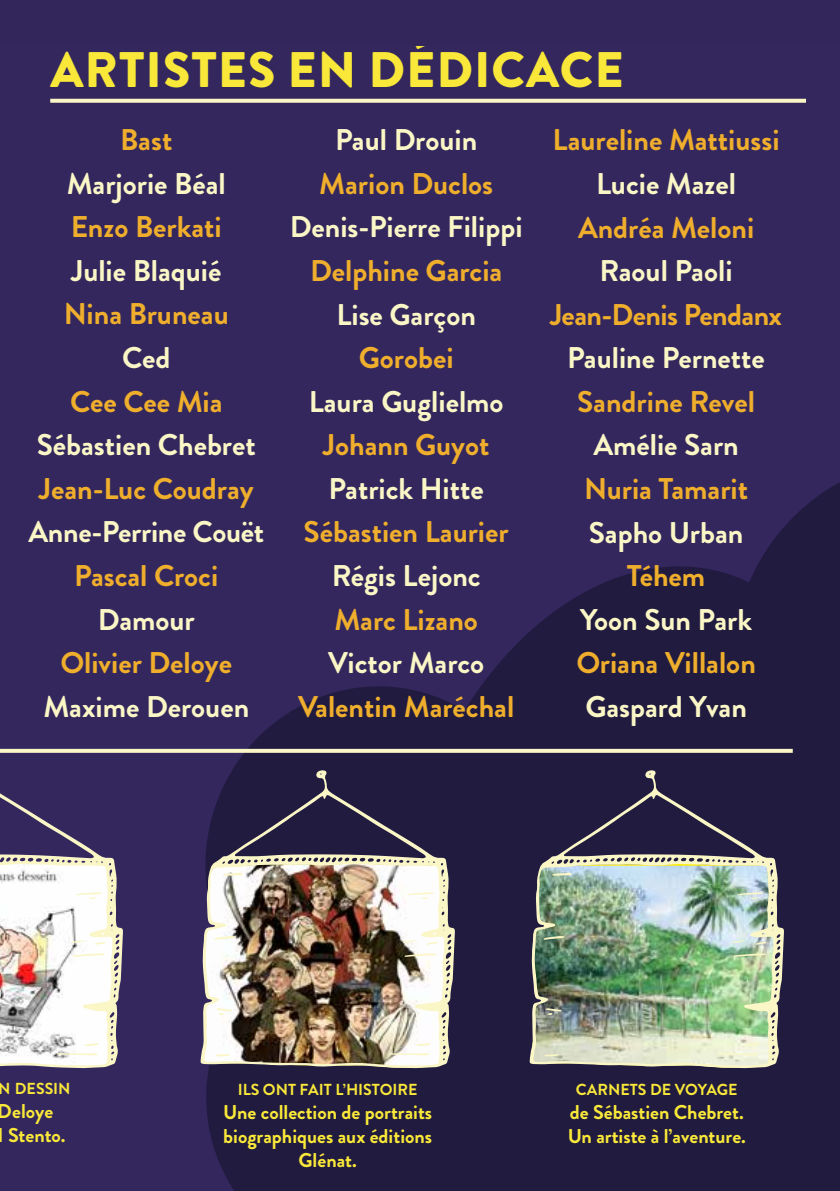
<style>
.page{position:relative;width:840px;height:1191px;background:#fff}
.page>*{position:absolute;margin:0;border:0;box-sizing:border-box;transform-origin:0 0}
.t1{font:900 49.8px "Brandon Grotesque";letter-spacing:.02em;color:#f9e839}
.t2{font:700 30px "Brandon Grotesque";color:#faf6c6}
.t3{font:700 30px "Brandon Grotesque";color:#efae2c}
.t4{font:700 30px "Brandon Grotesque";letter-spacing:-.02em;color:#efae2c}
.t5{font:700 20px/24px "Brandon Grotesque";color:#f9e839}
.t6{font:700 16px "Brandon Grotesque";color:#f9e839}
</style>
<div class="page">
<div style="left:0;top:0;width:839px;height:1191px;background:#33275e"></div>
<div style="left:206px;top:1068px;width:156px;height:123px;background:#201b3f"></div>
<svg style="left:185px;top:687px;width:177px;height:82px"></svg>
<svg style="left:362px;top:566px;width:345px;height:625px;fill:#201b3f"></svg>
<svg style="left:707px;top:483px;width:132px;height:247px;fill:#201b3f"></svg>
<div style="left:565px;top:730px;width:274px;height:172px;background:#201b3f"></div>
<div style="left:499px;top:902px;width:340px;height:289px;background:#201b3f"></div>
<svg style="left:0;top:749px;width:792px;height:4px;background:#f1edc1"></svg>
<svg style="left:50px;top:99px;width:755px;height:4px;background:#ece8bf"></svg>
<img style="left:200px;top:769px;width:254px;height:299px">
<svg style="left:388px;top:1053px;width:41px;height:2px"></svg>
<svg style="left:404px;top:953px;width:32px;height:4px"></svg>
<svg style="left:223px;top:872px;width:19px;height:3px"></svg>
<svg style="left:214px;top:936px;width:21px;height:3px"></svg>
<svg style="left:416px;top:1043px;width:14px;height:3px"></svg>
<svg style="left:215px;top:1054px;width:15px;height:2px"></svg>
<svg style="left:403px;top:940px;width:13px;height:2px"></svg>
<svg style="left:426px;top:941px;width:11px;height:3px"></svg>
<svg style="left:408px;top:892px;width:25px;height:7px"></svg>
<svg style="left:216px;top:1008px;width:16px;height:7px"></svg>
<img style="left:529px;top:769px;width:254px;height:299px">
<svg style="left:717px;top:1053px;width:41px;height:2px"></svg>
<svg style="left:733px;top:953px;width:32px;height:4px"></svg>
<svg style="left:552px;top:872px;width:19px;height:3px"></svg>
<svg style="left:543px;top:936px;width:21px;height:3px"></svg>
<svg style="left:745px;top:1043px;width:14px;height:3px"></svg>
<svg style="left:544px;top:1054px;width:15px;height:2px"></svg>
<svg style="left:731px;top:940px;width:14px;height:2px"></svg>
<svg style="left:755px;top:941px;width:11px;height:3px"></svg>
<svg style="left:737px;top:892px;width:25px;height:7px"></svg>
<svg style="left:545px;top:1008px;width:16px;height:7px"></svg>
<svg style="left:0;top:793px;width:123px;height:275px"></svg>
<h1 class="t1" style="left:51px;top:35px;width:574px">ARTISTES EN DÉDICACE</h1>
<p class="t3" style="left:120px;top:119px;width:54px">Bast</p>
<p class="t2" style="left:67px;top:162px;width:160px">Marjorie Béal</p>
<p class="t3" style="left:71px;top:206px;width:152px">Enzo Berkati</p>
<p class="t2" style="left:71px;top:249px;width:152px">Julie Blaquié</p>
<p class="t3" style="left:64px;top:293px;width:166px">Nina Bruneau</p>
<p class="t2" style="left:122px;top:337px;width:50px">Ced</p>
<p class="t3" style="left:70px;top:380px;width:154px">Cee Cee Mia</p>
<p class="t2" style="left:37px;top:424px;width:220px">Sébastien Chebret</p>
<p class="t3" style="left:39px;top:467px;width:216px">Jean-Luc Coudray</p>
<p class="t2" style="left:28px;top:511px;width:237px">Anne-Perrine Couët</p>
<p class="t3" style="left:74px;top:554px;width:145px">Pascal Croci</p>
<p class="t2" style="left:98px;top:598px;width:98px">Damour</p>
<p class="t3" style="left:61px;top:642px;width:173px">Olivier Deloye</p>
<p class="t2" style="left:43px;top:685px;width:207px">Maxime Derouen</p>
<p class="t2" style="left:335px;top:119px;width:143px">Paul Drouin</p>
<p class="t3" style="left:319px;top:162px;width:175px">Marion Duclos</p>
<p class="t2" style="left:289px;top:206px;width:234px">Denis-Pierre Filippi</p>
<p class="t3" style="left:310px;top:250px;width:194px">Delphine Garcia</p>
<p class="t2" style="left:336px;top:293px;width:141px">Lise Garçon</p>
<p class="t3" style="left:358px;top:337px;width:96px">Gorobei</p>
<p class="t2" style="left:308px;top:380px;width:196px">Laura Guglielmo</p>
<p class="t3" style="left:323px;top:424px;width:168px">Johann Guyot</p>
<p class="t2" style="left:328px;top:467px;width:157px">Patrick Hitte</p>
<p class="t3" style="left:303px;top:511px;width:206px">Sébastien Laurier</p>
<p class="t2" style="left:331px;top:555px;width:150px">Régis Lejonc</p>
<p class="t3" style="left:334px;top:598px;width:145px">Marc Lizano</p>
<p class="t2" style="left:328px;top:642px;width:158px">Victor Marco</p>
<p class="t3" style="left:298px;top:685px;width:217px">Valentin Maréchal</p>
<p class="t3" style="left:552px;top:119px;width:228px">Laureline Mattiussi</p>
<p class="t2" style="left:595px;top:163px;width:141px">Lucie Mazel</p>
<p class="t3" style="left:577px;top:206px;width:178px">Andréa Meloni</p>
<p class="t2" style="left:599px;top:250px;width:134px">Raoul Paoli</p>
<p class="t4" style="left:549px;top:293px;width:233px">Jean-Denis Pendanx</p>
<p class="t2" style="left:567px;top:337px;width:199px">Pauline Pernette</p>
<p class="t3" style="left:577px;top:380px;width:179px">Sandrine Revel</p>
<p class="t2" style="left:593px;top:424px;width:147px">Amélie Sarn</p>
<p class="t3" style="left:583px;top:468px;width:165px">Nuria Tamarit</p>
<p class="t2" style="left:588px;top:511px;width:156px">Sapho Urban</p>
<p class="t3" style="left:626px;top:555px;width:80px">Téhem</p>
<p class="t2" style="left:580px;top:598px;width:173px">Yoon Sun Park</p>
<p class="t3" style="left:576px;top:642px;width:181px">Oriana Villalon</p>
<p class="t2" style="left:585px;top:685px;width:163px">Gaspard Yvan</p>
<p class="t6" style="left:-1px;top:1077px;width:73px">N DESSIN</p>
<p class="t5" style="left:-2px;top:1099px;width:69px">Deloye<br>l Stento.</p>
<p class="t6" style="left:237px;top:1078px;width:181px">ILS ONT FAIT L’HISTOIRE</p>
<p class="t5" style="left:223px;top:1100px;width:210px;text-align:center">Une collection de portraits biographiques aux éditions<br>Glénat.</p>
<p class="t6" style="left:575px;top:1078px;width:163px">CARNETS DE VOYAGE</p>
<p class="t5" style="left:567px;top:1100px;width:180px">de Sébastien Chebret.<br>Un artiste à l’aventure.</p>
</div>
